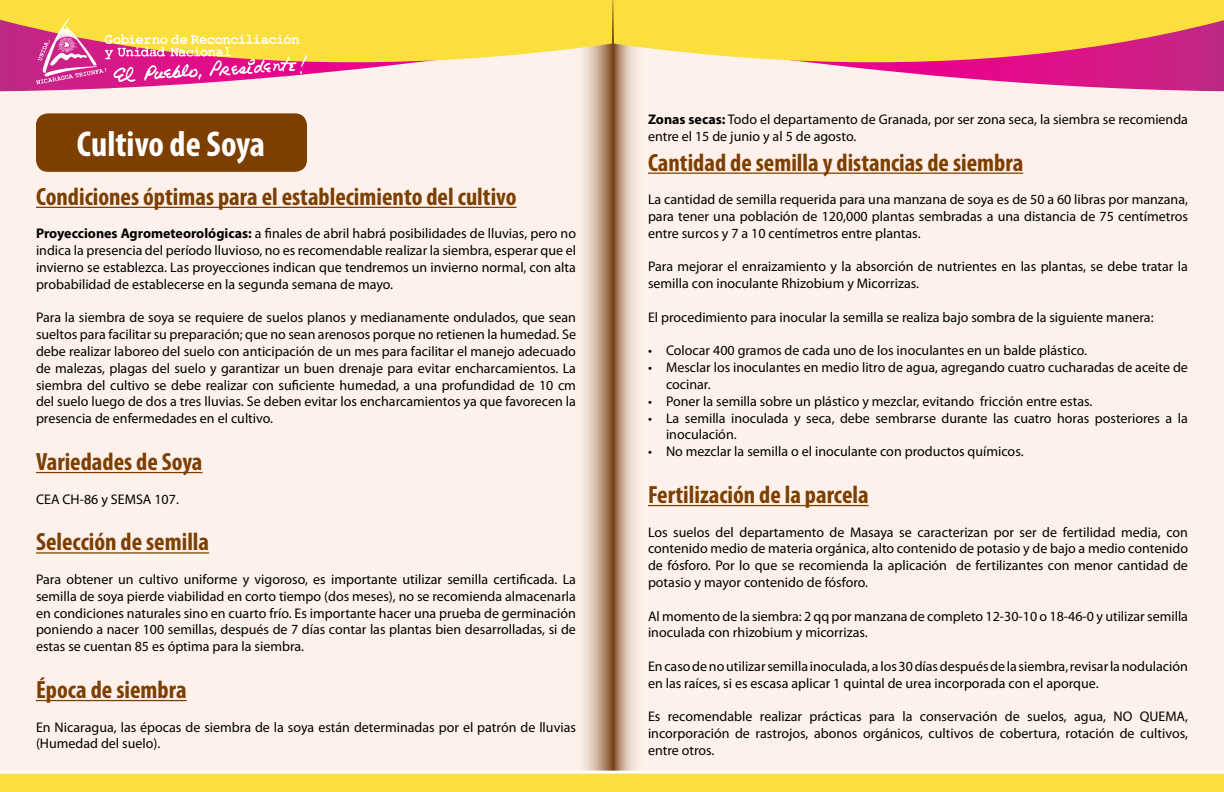
<style>
.page{position:relative;width:1224px;height:792px;background:#fff}
.page>*{position:absolute;margin:0;border:0;box-sizing:border-box;transform-origin:0 0}
.t1{font:700 condensed 36px "Myriad Pro";color:#fff}
.t2{font:700 condensed 25px "Myriad Pro";color:#7c3f00}
.t3{font:14px/16.8px "Myriad Pro";color:#000}
.s1{font-weight:700}
</style>
<div class="page">
<div style="left:0;top:0;width:612px;height:792px;background:#fef1eb"></div>
<div style="left:612px;top:0;width:612px;height:792px;background:#fef1eb"></div>
<svg style="left:583px;top:84px;width:72px;height:687px"></svg>
<svg style="left:0;top:84px;width:612px;height:7px"></svg>
<svg style="left:614px;top:84px;width:610px;height:7px"></svg>
<div style="left:36px;top:113px;width:271px;height:59px;background:#7c3f00;border-radius:12px"></div>
<hr style="left:36px;top:207px;width:481px;height:1px;background:#7c3f00">
<hr style="left:36px;top:472px;width:167px;height:1px;background:#7c3f00">
<hr style="left:36px;top:552px;width:173px;height:2px;background:#7c3f00">
<hr style="left:36px;top:700px;width:151px;height:1px;background:#7c3f00">
<hr style="left:648px;top:173px;width:375px;height:1px;background:#7c3f00">
<hr style="left:648px;top:505px;width:221px;height:1px;background:#7c3f00">
<svg style="left:0;top:0;width:1224px;height:84px;background:#f2b86b"></svg>
<svg style="left:0;top:771px;width:1224px;height:21px;background:#fbe355"></svg>
<h1 class="t1" style="left:77px;top:122px;width:190px">Cultivo de Soya</h1>
<h2 class="t2" style="left:36px;top:181px;width:482px">Condiciones óptimas para el establecimiento del cultivo</h2>
<p class="t3" style="left:36px;top:225px;width:542px;text-align:justify"><span class="s1">Proyecciones Agrometeorológicas:</span> a finales de abril habrá posibilidades de lluvias, pero no indica la presencia del período lluvioso, no es recomendable realizar la siembra, esperar que el invierno se establezca. Las proyecciones indican que tendremos un invierno normal, con alta probabilidad de establecerse en la segunda semana de mayo.</p>
<p class="t3" style="left:36px;top:309px;width:542px;text-align:justify">Para la siembra de soya se requiere de suelos planos y medianamente ondulados, que sean sueltos para facilitar su preparación; que no sean arenosos porque no retienen la humedad. Se debe realizar laboreo del suelo con anticipación de un mes para facilitar el manejo adecuado de malezas, plagas del suelo y garantizar un buen drenaje para evitar encharcamientos. La siembra del cultivo se debe realizar con suficiente humedad, a una profundidad de 10 cm del suelo luego de dos a tres lluvias. Se deben evitar los encharcamientos ya que favorecen la presencia de enfermedades en el cultivo.</p>
<h2 class="t2" style="left:36px;top:446px;width:168px">Variedades de Soya</h2>
<p class="t3" style="left:36px;top:490px;width:144px">CEA CH-86 y SEMSA 107.</p>
<h2 class="t2" style="left:36px;top:527px;width:175px">Selección de semilla</h2>
<p class="t3" style="left:36px;top:571px;width:542px;text-align:justify">Para obtener un cultivo uniforme y vigoroso, es importante utilizar semilla certificada. La semilla de soya pierde viabilidad en corto tiempo (dos meses), no se recomienda almacenarla en condiciones naturales sino en cuarto frío. Es importante hacer una prueba de germinación poniendo a nacer 100 semillas, después de 7 días contar las plantas bien desarrolladas, si de estas se cuentan 85 es óptima para la siembra.</p>
<h2 class="t2" style="left:36px;top:674px;width:152px">Época de siembra</h2>
<p class="t3" style="left:36px;top:718px;width:541px">En Nicaragua, las épocas de siembra de la soya están determinadas por el patrón de lluvias (Humedad del suelo).</p>
<p class="t3" style="left:648px;top:111px;width:542px"><span class="s1">Zonas secas:</span> Todo el departamento de Granada, por ser zona seca, la siembra se recomienda entre el 15 de junio y al 5 de agosto.</p>
<h2 class="t2" style="left:648px;top:147px;width:377px">Cantidad de semilla y distancias de siembra</h2>
<p class="t3" style="left:648px;top:191px;width:542px;text-align:justify">La cantidad de semilla requerida para una manzana de soya es de 50 a 60 libras por manzana, para tener una población de 120,000 plantas sembradas a una distancia de 75 centímetros entre surcos y 7 a 10 centímetros entre plantas.</p>
<p class="t3" style="left:648px;top:258px;width:542px">Para mejorar el enraizamiento y la absorción de nutrientes en las plantas, se debe tratar la semilla con inoculante Rhizobium y Micorrizas.</p>
<p class="t3" style="left:648px;top:309px;width:507px">El procedimiento para inocular la semilla se realiza bajo sombra de la siguiente manera:</p>
<p class="t3" style="left:648px;top:342px;width:441px">• Colocar 400 gramos de cada uno de los inoculantes en un balde plástico.</p>
<p class="t3" style="left:666px;top:359px;width:523px;text-indent:-18px">• Mesclar los inoculantes en medio litro de agua, agregando cuatro cucharadas de aceite de cocinar.</p>
<p class="t3" style="left:648px;top:393px;width:446px">• Poner la semilla sobre un plástico y mezclar, evitando fricción entre estas.</p>
<p class="t3" style="left:666px;top:409px;width:523px;text-indent:-18px">• La semilla inoculada y seca, debe sembrarse durante las cuatro horas posteriores a la inoculación.</p>
<p class="t3" style="left:648px;top:443px;width:377px">• No mezclar la semilla o el inoculante con productos químicos.</p>
<h2 class="t2" style="left:648px;top:479px;width:222px">Fertilización de la parcela</h2>
<p class="t3" style="left:648px;top:523px;width:542px;text-align:justify">Los suelos del departamento de Masaya se caracterizan por ser de fertilidad media, con contenido medio de materia orgánica, alto contenido de potasio y de bajo a medio contenido de fósforo. Por lo que se recomienda la aplicación de fertilizantes con menor cantidad de potasio y mayor contenido de fósforo.</p>
<p class="t3" style="left:648px;top:607px;width:542px">Al momento de la siembra: 2 qq por manzana de completo 12-30-10 o 18-46-0 y utilizar semilla inoculada con rhizobium y micorrizas.</p>
<p class="t3" style="left:648px;top:658px;width:541px">En caso de no utilizar semilla inoculada, a los 30 días después de la siembra, revisar la nodulación en las raíces, si es escasa aplicar 1 quintal de urea incorporada con el aporque.</p>
<p class="t3" style="left:648px;top:708px;width:542px;text-align:justify">Es recomendable realizar prácticas para la conservación de suelos, agua, NO QUEMA, incorporación de rastrojos, abonos orgánicos, cultivos de cobertura, rotación de cultivos, entre otros.</p>
</div>
